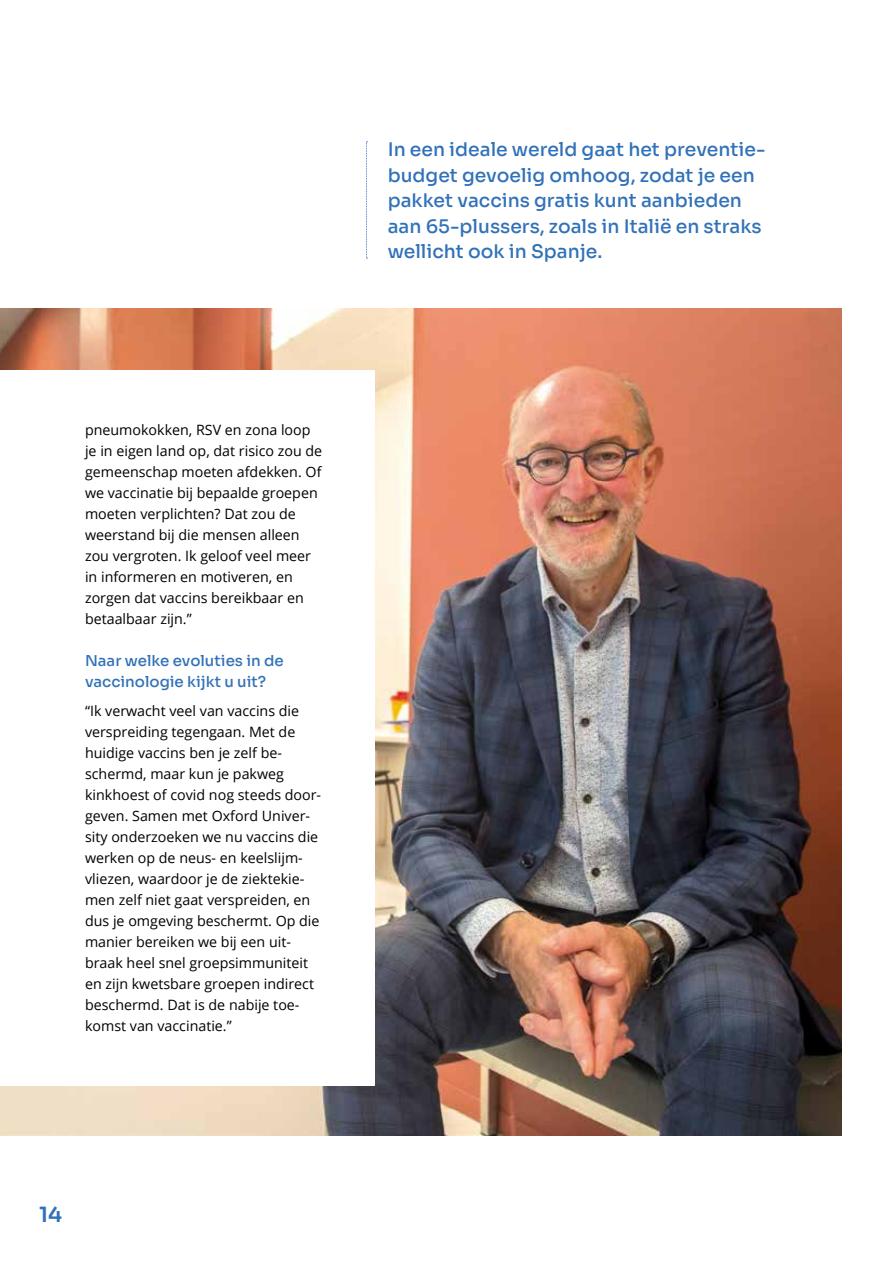
<style>
.page{position:relative;width:893px;height:1263px;background:#fff}
.page>*{position:absolute;margin:0;border:0;box-sizing:border-box;transform-origin:0 0}
.t1{font:600 21px "Sora";color:#3171b8}
.t2{font:500 18.75px/25.5px "Sora";color:#3171b8}
.t3{font:500 15px/21px "Sora";color:#3171b8}
.t4{font:14.25px/21px "Open Sans";color:#000}
</style>
<div class="page">
<img style="left:0;top:308px;width:842px;height:827px">
<div style="left:0;top:370px;width:375px;height:715px;background:#fff"></div>
<svg style="left:366px;top:141px;width:1px;height:118px"></svg>
<p class="t4" style="left:85px;top:419px;width:239px">pneumokokken, RSV en zona loop je in eigen land op, dat risico zou de gemeenschap moeten afdekken. Of we vaccinatie bij bepaalde groepen moeten verplichten? Dat zou de weerstand bij die mensen alleen zou vergroten. Ik geloof veel meer in informeren en motiveren, en zorgen dat vaccins bereikbaar en betaalbaar zijn.”</p>
<p class="t3" style="left:85px;top:648px;width:200px">Naar welke evoluties in de vaccinologie kijkt u uit?</p>
<p class="t4" style="left:85px;top:700px;width:238px">“Ik verwacht veel van vaccins die verspreiding tegengaan. Met de huidige vaccins ben je zelf be&shy;schermd, maar kun je pakweg kinkhoest of covid nog steeds door&shy;geven. Samen met Oxford Univer&shy;sity onderzoeken we nu vaccins die werken op de neus- en keelslijm&shy;vliezen, waardoor je de ziektekie&shy;men zelf niet gaat verspreiden, en dus je omgeving beschermt. Op die manier bereiken we bij een uit&shy;braak heel snel groepsimmuniteit en zijn kwetsbare groepen indirect beschermd. Dat is de nabije toe&shy;komst van vaccinatie.”</p>
<h2 class="t2" style="left:388px;top:135px;width:379px">In een ideale wereld gaat het preventie&shy;budget gevoelig omhoog, zodat je een pakket vaccins gratis kunt aanbieden aan 65-plussers, zoals in Italië en straks wellicht ook in Spanje.</h2>
<h1 class="t1" style="left:39px;top:1197px;width:24px">14</h1>
</div>
